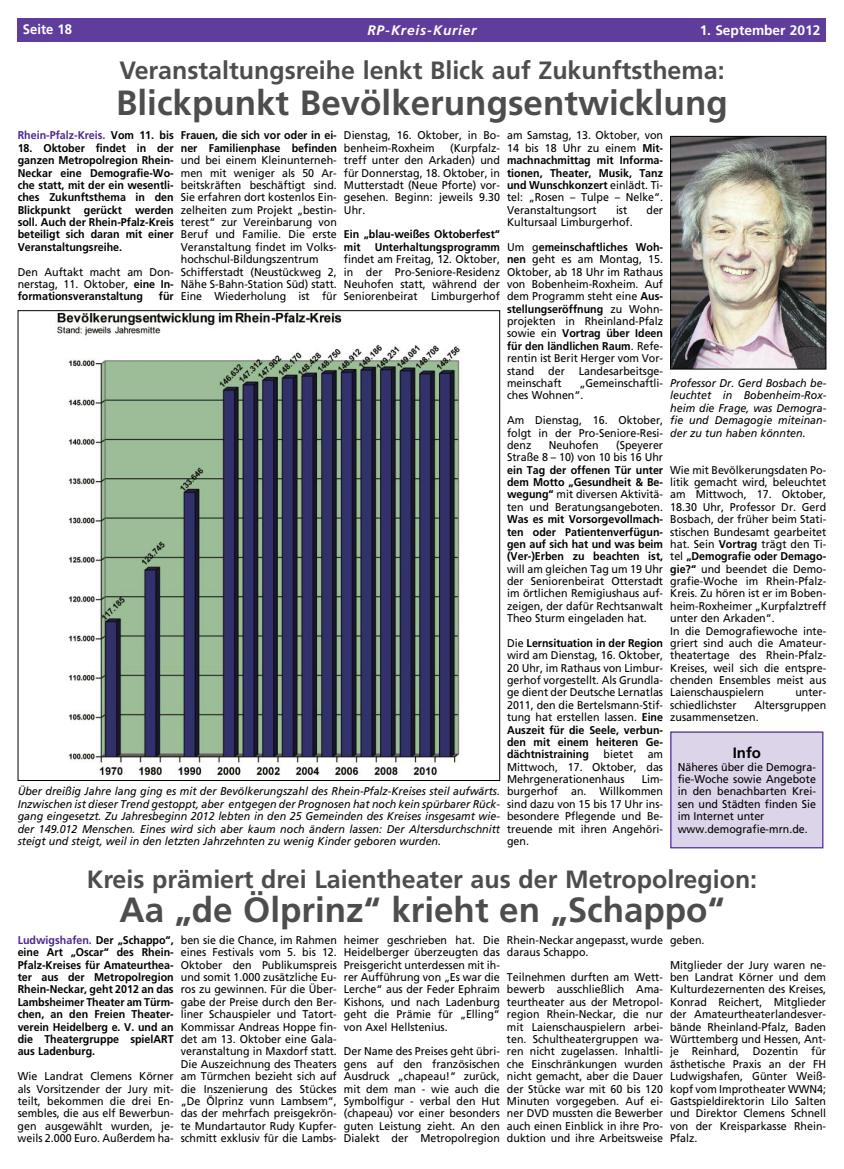
<style>
.page{position:relative;width:844px;height:1169px;background:#fff}
.page>*{position:absolute;margin:0;border:0;box-sizing:border-box;transform-origin:0 0}
.t1{font:700 35px "Frutiger";color:#4d4d4d}
.t2{font:700 25px "Frutiger";color:#4d4d4d}
.t3{font:700 15px "Frutiger";color:#000}
.t4{font:italic 700 13.75px "Frutiger";letter-spacing:.055em;color:#fff}
.t5{font:700 13.75px "Frutiger";color:#fff}
.t6{font:700 13.75px "Frutiger";color:#fff;scale:.95 1}
.t7{font:11.25px/12.4px "Frutiger";color:#000;text-align:justify;scale:.95 1}
.t8{font:700 11.25px/12.4px "Frutiger";color:#000;text-align:justify;scale:.95 1}
.t9{font:italic 11.25px/12.4px "Frutiger";color:#000;text-align:justify;scale:.95 1}
.t10{font:700 11.25px "Frutiger";color:#4e2791;scale:.95 1}
.s1{color:#000}
.s2{font-weight:700}
.s3{font-weight:400}
.s4{color:#4e2791}
</style>
<div class="page">
<div style="left:18px;top:18px;width:808px;height:24px;background:#5f3d9c"></div>
<img style="left:672px;top:138px;width:152px;height:229px">
<div style="left:670px;top:136px;width:156px;height:233px;border:1px solid #000"></div>
<img style="left:55px;top:312px;width:405px;height:465px">
<div style="left:671px;top:733px;width:151px;height:114px;background:#dcd4e9"></div>
<div style="left:670px;top:731px;width:153px;height:117px;border:1px solid #4e2791"></div>
<p class="t6" style="left:23px;top:23px;width:53px">Seite 18</p>
<p class="t4" style="left:367px;top:24px;width:111px">RP-Kreis-Kurier</p>
<p class="t5" style="left:700px;top:24px;width:122px">1. September 2012</p>
<h2 class="t2" style="left:119px;top:60px;width:607px">Veranstaltungsreihe lenkt Blick auf Zukunftsthema:</h2>
<h1 class="t1" style="left:116px;top:88px;width:613px">Blickpunkt Bevölkerungsentwicklung</h1>
<p class="t10" style="left:18px;top:131px;width:166px">Rhein-Pfalz-Kreis. <span class="s1">Vom 11. bis</span></p>
<p class="t8" style="left:18px;top:143px;width:166px">18. Oktober findet in der ganzen Metropolregion Rhein-Neckar eine Demografie-Wo&shy;che statt, mit der ein wesentli&shy;ches Zukunftsthema in den Blickpunkt gerückt werden soll. Auch der Rhein-Pfalz-Kreis beteiligt sich daran mit einer Veranstaltungsreihe.</p>
<p class="t7" style="left:18px;top:266px;width:166px">Den Auftakt macht am Don&shy;nerstag, 11. Oktober, <span class="s2">eine In&shy;formationsveranstaltung</span></p>
<p class="t8" style="left:181px;top:130px;width:166px">Frauen, die sich vor oder in ei&shy;ner Familienphase befinden</p>
<p class="t7" style="left:181px;top:155px;width:166px;text-align:left">und bei einem Kleinunterneh&shy;men mit weniger als 50 Ar&shy;beitskräften beschäftigt sind.<br>Sie erfahren dort kostenlos Ein&shy;zelheiten zum Projekt „bestin&shy;terest“ zur Vereinbarung von<br>Beruf und Familie. Die erste<br>Veranstaltung findet im Volks&shy;hochschul-Bildungszentrum<br>Schifferstadt (Neustückweg 2,<br>Nähe S-Bahn-Station Süd) statt.<br>Eine Wiederholung ist für</p>
<p class="t7" style="left:344px;top:130px;width:166px">Dienstag, 16. Oktober, in Bo&shy;benheim-Roxheim</p>
<p class="t7" style="left:507px;top:130px;width:166px">am Samstag, 13. Oktober, von 14 bis 18 Uhr zu einem <span class="s2">Mit&shy;machnachmittag mit Informa&shy;tionen, Theater, Musik, Tanz und Wunschkonzert</span> einlädt. Ti&shy;tel: „Rosen – Tulpe – Nelke“.<br>Veranstaltungsort</p>
<p class="t7" style="left:344px;top:143px;width:166px;text-indent:106px">(Kurpfalz&shy;treff unter den Arkaden) und für Donnerstag, 18. Oktober, in Mutterstadt (Neue Pforte) vor&shy;gesehen. Beginn: jeweils 9.30<br>Uhr.</p>
<p class="t8" style="left:344px;top:229px;width:166px">Ein „blau-weißes Oktoberfest“ mit</p>
<p class="t7" style="left:616px;top:204px;width:13px">ist</p>
<p class="t7" style="left:646px;top:204px;width:19px">der</p>
<p class="t7" style="left:507px;top:217px;width:134px">Kultursaal Limburgerhof.</p>
<p class="t7" style="left:507px;top:242px;width:166px">Um g<span class="s2">emeinschaftliches Woh&shy;nen</span> geht es am Montag, 15.<br>Oktober, ab 18 Uhr im Rathaus von Bobenheim-Roxheim. Auf dem Programm steht eine <span class="s2">Aus&shy;stellungseröffnung</span> zu Wohn&shy;projekten in Rheinland-Pfalz sowie ein <span class="s2">Vortrag über Ideen für den ländlichen Raum</span>. Refe&shy;rentin ist Berit Herger vom Vor&shy;stand der Landesarbeitsge&shy;meinschaft</p>
<p class="t8" style="left:375px;top:242px;width:133px">Unterhaltungsprogramm</p>
<p class="t7" style="left:344px;top:254px;width:166px">findet am Freitag, 12. Oktober, in der Pro-Seniore-Residenz Neuhofen statt, während der Seniorenbeirat Limburgerhof</p>
<p class="t8" style="left:159px;top:291px;width:17px">für</p>
<p class="t7" style="left:507px;top:378px;width:166px;text-indent:72px">„Gemeinschaftli&shy;ches Wohnen“.</p>
<p class="t7" style="left:507px;top:415px;width:166px">Am Dienstag, 16. Oktober, folgt in der Pro-Seniore-Resi&shy;denz</p>
<p class="t9" style="left:670px;top:378px;width:166px">Professor Dr. Gerd Bosbach be&shy;leuchtet in Bobenheim-Rox&shy;heim die Frage, was Demogra&shy;fie und Demagogie miteinan&shy;der zu tun haben könnten.</p>
<p class="t7" style="left:549px;top:440px;width:54px">Neuhofen</p>
<p class="t7" style="left:507px;top:440px;width:166px;text-align:right">(Speyerer<br>Straße 8 – 10) von 10 bis 16 Uhr</p>
<p class="t8" style="left:507px;top:464px;width:166px">ein Tag der offenen Tür unter dem Motto „Gesundheit &amp; Be&shy;wegung“ <span class="s3">mit diversen Aktivitä&shy;ten und Beratungsangeboten.</span></p>
<p class="t8" style="left:507px;top:514px;width:166px">Was es mit Vorsorgevollmach&shy;ten oder Patientenverfügun&shy;gen auf sich hat und was beim (Ver-)Erben zu beachten ist,</p>
<p class="t7" style="left:507px;top:563px;width:166px">will am gleichen Tag um 19 Uhr der Seniorenbeirat Otterstadt im örtlichen Remigiushaus auf&shy;zeigen, der dafür Rechtsanwalt Theo Sturm eingeladen hat.</p>
<p class="t7" style="left:507px;top:638px;width:166px">Die <span class="s2">Lernsituation in der Region </span>wird am Dienstag, 16. Oktober, 20 Uhr, im Rathaus von Limbur&shy;gerhof vorgestellt. Als Grundla&shy;ge dient der Deutsche Lernatlas 2011, den die Bertelsmann-Stif&shy;tung hat erstellen lassen. <span class="s2">Eine Auszeit für die Seele, verbun&shy;den mit einem heiteren Ge&shy;dächtnistraining</span></p>
<p class="t7" style="left:670px;top:464px;width:166px;text-align:left">Wie mit Bevölkerungsdaten Po&shy;litik gemacht wird, beleuchtet am Mittwoch, 17. Oktober,<br>18.30 Uhr, Professor Dr. Gerd<br>Bosbach, der früher beim Stati&shy;stischen Bundesamt gearbeitet hat. Sein <span class="s2">Vortrag</span> trägt den Ti&shy;tel <span class="s2">„Demografie oder Demago&shy;gie?“</span> und beendet die Demo&shy;grafie-Woche im Rhein-Pfalz-<br>Kreis. Zu hören ist er im Boben&shy;heim-Roxheimer „Kurpfalztreff unter den Arkaden“.<br>In die Demografiewoche inte&shy;griert sind auch die Amateur&shy;theatertage des Rhein-Pfalz-<br>Kreises, weil sich die entspre&shy;chenden Ensembles meist aus<br>Laienschauspielern</p>
<p class="t7" style="left:795px;top:687px;width:34px">unter-</p>
<p class="t7" style="left:670px;top:699px;width:71px">schiedlichster</p>
<p class="t7" style="left:670px;top:699px;width:166px;text-indent:84px">Altersgruppen zusammensetzen.</p>
<h3 class="t3" style="left:733px;top:746px;width:30px">Info</h3>
<p class="t7" style="left:678px;top:761px;width:147px;text-align:left">Näheres über die Demogra&shy;fie-Woche sowie Angebote in den benachbarten Krei&shy;sen und Städten finden Sie im Internet unter www.demografie-mrn.de.</p>
<p class="t7" style="left:603px;top:749px;width:33px">bietet</p>
<p class="t7" style="left:507px;top:749px;width:166px;text-indent:141px">am Mittwoch, 17. Oktober, das Mehrgenerationenhaus</p>
<p class="t7" style="left:507px;top:774px;width:166px;text-indent:135px">Lim&shy;burgerhof an. Willkommen sind dazu von 15 bis 17 Uhr ins&shy;besondere Pflegende und Be&shy;treuende mit ihren Angehöri&shy;gen.</p>
<p class="t9" style="left:18px;top:786px;width:509px">Über dreißig Jahre lang ging es mit der Bevölkerungszahl des Rhein-Pfalz-Kreises steil aufwärts.<br>Inzwischen ist dieser Trend gestoppt, aber entgegen der Prognosen hat noch kein spürbarer Rück&shy;gang eingesetzt. Zu Jahresbeginn 2012 lebten in den 25 Gemeinden des Kreises insgesamt wie&shy;der 149.012 Menschen. Eines wird sich aber kaum noch ändern lassen: Der Altersdurchschnitt steigt und steigt, weil in den letzten Jahrzehnten zu wenig Kinder geboren wurden.</p>
<h2 class="t2" style="left:87px;top:869px;width:672px">Kreis prämiert drei Laientheater aus der Metropolregion:</h2>
<h1 class="t1" style="left:119px;top:896px;width:606px">Aa „de Ölprinz“ krieht en „Schappo“</h1>
<p class="t8" style="left:18px;top:935px;width:166px"><span class="s4">Ludwigshafen.</span> Der „Schappo“, eine Art „Oscar“ des Rhein-Pfalz-Kreises für Amateurthea&shy;ter aus der Metropolregion Rhein-Neckar, geht 2012 an das Lambsheimer Theater am Türm&shy;chen, an den Freien Theater&shy;verein Heidelberg e. V. und an die Theatergruppe spielART aus Ladenburg.</p>
<p class="t7" style="left:18px;top:1071px;width:166px">Wie Landrat Clemens Körner als Vorsitzender der Jury mit&shy;teilt, bekommen die drei En&shy;sembles, die aus elf Bewerbun&shy;gen ausgewählt wurden, je&shy;weils 2.000 Euro. Außerdem ha-</p>
<p class="t7" style="left:181px;top:935px;width:166px">ben sie die Chance, im Rahmen eines Festivals vom 5. bis 12.<br>Oktober den Publikumspreis und somit 1.000 zusätzliche Eu&shy;ros zu gewinnen. Für die Über&shy;gabe der Preise durch den Ber&shy;liner Schauspieler und Tatort-Kommissar Andreas Hoppe fin&shy;det am 13. Oktober eine Gala&shy;veranstaltung in Maxdorf statt.<br>Die Auszeichnung des Theaters am Türmchen bezieht sich auf die Inszenierung des Stückes „De Ölprinz vunn Lambsem“, das der mehrfach preisgekrön&shy;te Mundartautor Rudy Kupfer&shy;schmitt exklusiv für die Lambs-</p>
<p class="t7" style="left:344px;top:935px;width:166px">heimer geschrieben hat. Die Heidelberger überzeugten das Preisgericht unterdessen mit ih&shy;rer Aufführung von „Es war die Lerche“ aus der Feder Ephraim Kishons, und nach Ladenburg geht die Prämie für „Elling“ von Axel Hellstenius.</p>
<p class="t7" style="left:507px;top:935px;width:166px">Rhein-Neckar angepasst, wurde daraus Schappo.</p>
<p class="t7" style="left:507px;top:972px;width:166px">Teilnehmen durften am Wett&shy;bewerb ausschließlich Ama&shy;teurtheater aus der Metropol&shy;region Rhein-Neckar, die nur mit Laienschauspielern arbei&shy;ten. Schultheatergruppen wa&shy;ren nicht zugelassen. Inhaltli&shy;che Einschränkungen wurden nicht gemacht, aber die Dauer der Stücke war mit 60 bis 120<br>Minuten vorgegeben. Auf ei&shy;ner DVD mussten die Bewerber auch einen Einblick in ihre Pro&shy;duktion und ihre Arbeitsweise</p>
<p class="t7" style="left:670px;top:935px;width:38px">geben.</p>
<p class="t7" style="left:670px;top:959px;width:166px">Mitglieder der Jury waren ne&shy;ben Landrat Körner und dem Kulturdezernenten des Kreises, Konrad Reichert, Mitglieder der Amateurtheaterlandesver&shy;bände Rheinland-Pfalz, Baden Württemberg und Hessen, Ant&shy;je Reinhard, Dozentin für ästhetische Praxis an der FH Ludwigshafen, Günter Weiß&shy;kopf vom Improtheater WWN4; Gastspieldirektorin Lilo Salten und Direktor Clemens Schnell von der Kreisparkasse Rhein-Pfalz.</p>
<p class="t7" style="left:344px;top:1046px;width:166px">Der Name des Preises geht übri&shy;gens auf den französischen Ausdruck „chapeau!“ zurück, mit dem man - wie auch die Symbolfigur - verbal den Hut (chapeau) vor einer besonders guten Leistung zieht. An den Dialekt der Metropolregion</p>
</div>
